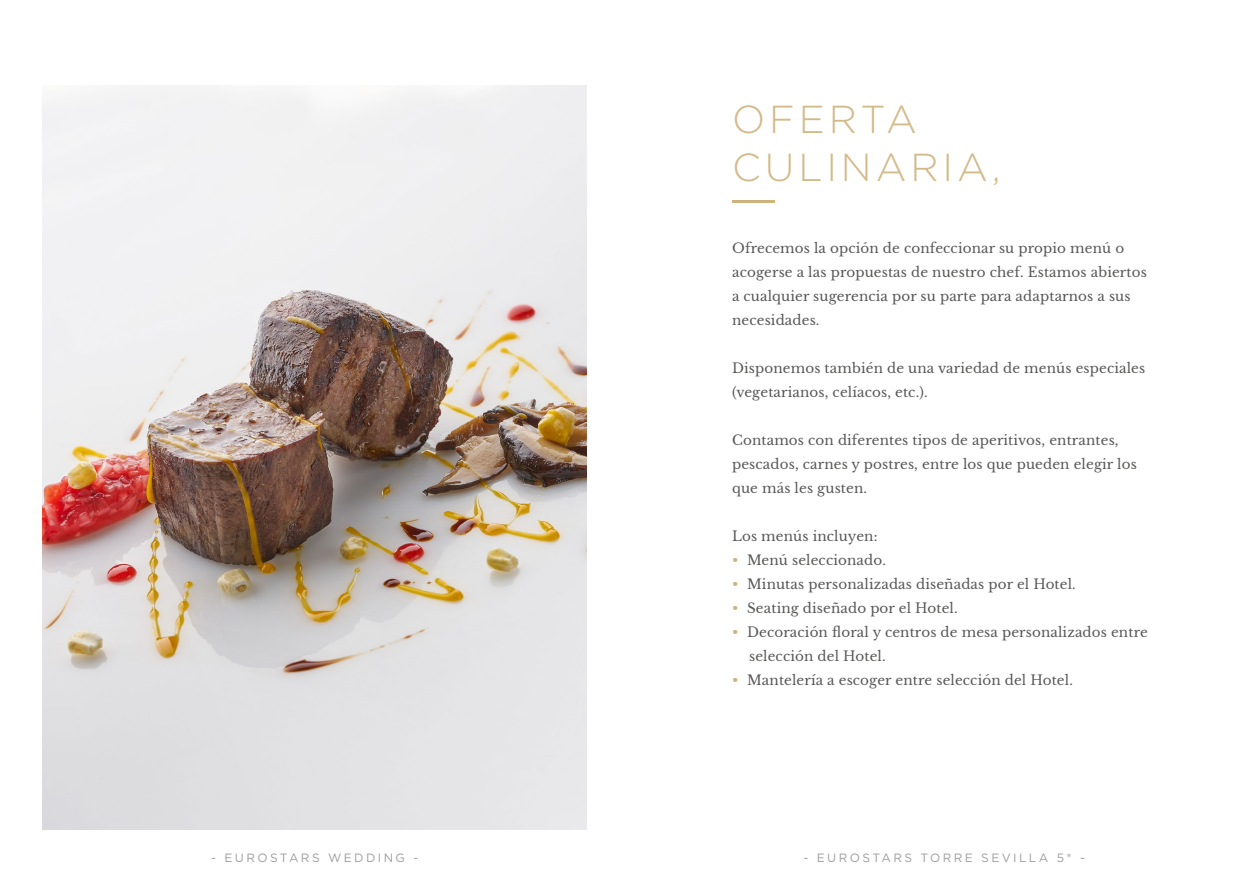
<style>
.page{position:relative;width:1259px;height:893px;background:#fff}
.page>*{position:absolute;margin:0;border:0;box-sizing:border-box;transform-origin:0 0}
.t1{font:300 39px/48px "Gotham";letter-spacing:.1em;color:#d3ba8a}
.t2{font:13.5px/24px "Libre Baskerville";letter-spacing:.01em;color:#575756}
.t3{font:12px "Gotham";letter-spacing:.2em;color:#9d9d9c}
.s1{color:#ceb37d}
</style>
<div class="page">
<img style="left:43px;top:85px;width:544px;height:744px">
<hr style="left:732px;top:200px;width:42px;height:3px;background:#ceb37d">
<h1 class="t1" style="left:732px;top:94px;width:270px">OFERTA<br>CULINARIA,</h1>
<p class="t2" style="left:732px;top:236px;width:416px">Ofrecemos la opción de confeccionar su propio menú o acogerse a las propuestas de nuestro chef. Estamos abiertos a cualquier sugerencia por su parte para adaptarnos a sus necesidades.</p>
<p class="t2" style="left:732px;top:356px;width:415px">Disponemos también de una variedad de menús especiales (vegetarianos, celíacos, etc.).</p>
<p class="t2" style="left:732px;top:428px;width:406px">Contamos con diferentes tipos de aperitivos, entrantes, pescados, carnes y postres, entre los que pueden elegir los que más les gusten.</p>
<p class="t2" style="left:732px;top:524px;width:147px">Los menús incluyen:</p>
<p class="t2" style="left:732px;top:548px;width:155px"><span class="s1">•</span> Menú seleccionado.</p>
<p class="t2" style="left:732px;top:572px;width:345px"><span class="s1">•</span> Minutas personalizadas diseñadas por el Hotel.</p>
<p class="t2" style="left:732px;top:596px;width:227px"><span class="s1">•</span> Seating diseñado por el Hotel.</p>
<p class="t2" style="left:749px;top:620px;width:400px;text-indent:-17px"><span class="s1">•</span> Decoración floral y centros de mesa personalizados entre selección del Hotel.</p>
<p class="t2" style="left:732px;top:668px;width:342px"><span class="s1">•</span> Mantelería a escoger entre selección del Hotel.</p>
<p class="t3" style="left:211px;top:850px;width:209px">- EUROSTARS WEDDING -</p>
<p class="t3" style="left:803px;top:850px;width:283px">- EUROSTARS TORRE SEVILLA 5* -</p>
</div>
